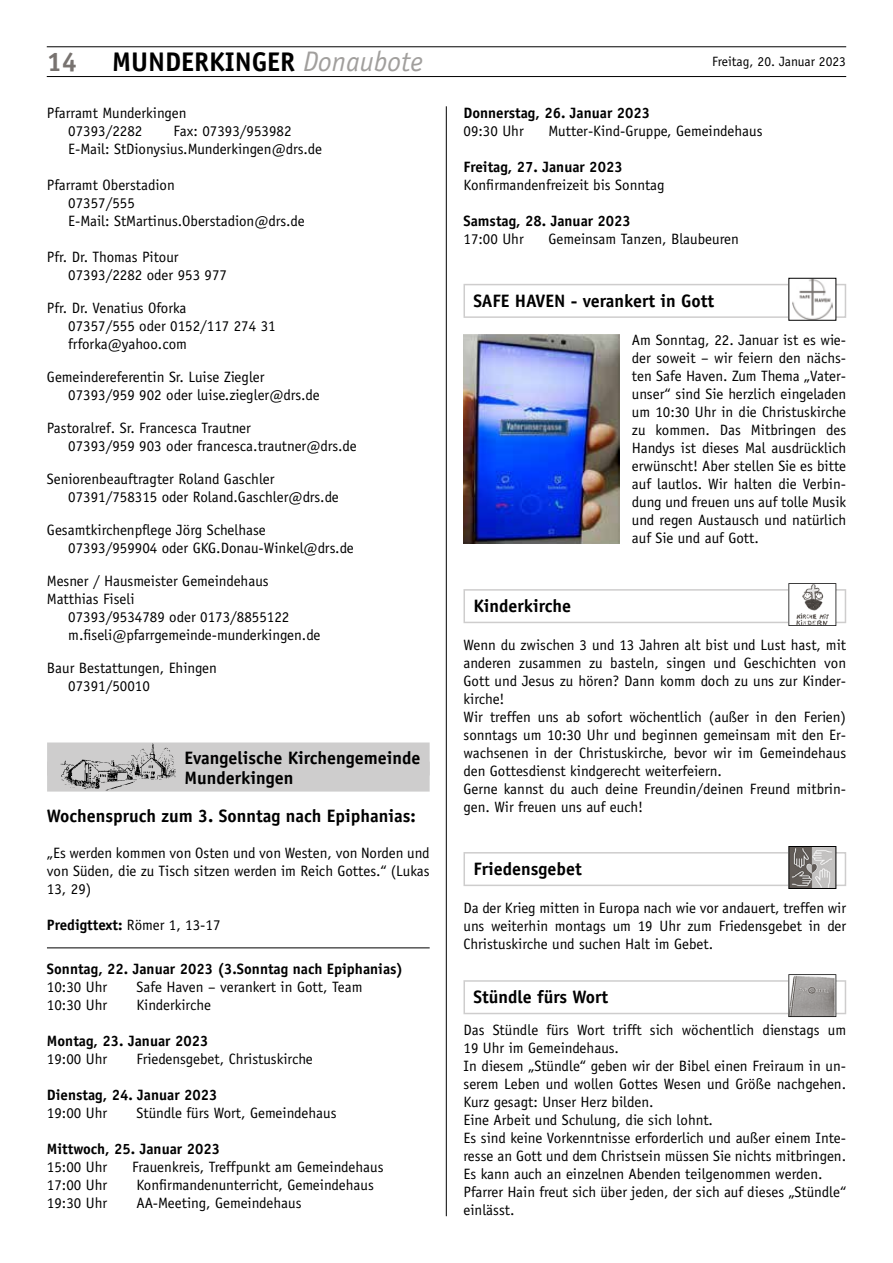
<style>
.page{position:relative;width:893px;height:1263px;background:#fff}
.page>*{position:absolute;margin:0;border:0;box-sizing:border-box;transform-origin:0 0}
.t1{font:700 27px "Officina Sans";color:#000}
.t2{font:700 27px "Officina Sans";color:#787370}
.t3{font:700 18px/19.5px "Officina Sans";color:#000}
.t4{font:15px/18px "Officina Sans";color:#000}
.t5{font:700 15px "Officina Sans";color:#000}
.t6{font:13.5px "Officina Sans";color:#000}
.s1{font-weight:400;font-style:italic;font-size:28.35px;color:#a19f9d}
.s2{font-weight:400}
</style>
<div class="page">
<hr style="left:47px;top:76px;width:799px;height:1px;background:#000">
<hr style="left:47px;top:47px;width:799px;height:1px;background:#000">
<hr style="left:446px;top:106px;width:1px;height:1110px;background:#000">
<hr style="left:47px;top:948px;width:383px;height:1px;background:#000">
<div style="left:47px;top:742px;width:383px;height:33px;background:#cecdcd"></div>
<div style="left:47px;top:761px;width:383px;height:30px;background:#cecdcd"></div>
<img style="left:60px;top:744px;width:116px;height:47px">
<div style="left:463px;top:284px;width:383px;height:34px;border:2px solid #cecdcd"></div>
<div style="left:789px;top:278px;width:47px;height:42px;background:#fff"></div>
<img style="left:792px;top:280px;width:41px;height:39px">
<div style="left:788px;top:278px;width:48px;height:43px;border:1px solid #000"></div>
<img style="left:463px;top:334px;width:156px;height:209px">
<svg style="left:463px;top:583px;width:383px;height:43px"></svg>
<div style="left:463px;top:852px;width:383px;height:34px;border:2px solid #cecdcd"></div>
<img style="left:790px;top:848px;width:44px;height:39px">
<div style="left:788px;top:846px;width:48px;height:43px;border:1px solid #000"></div>
<svg style="left:463px;top:974px;width:383px;height:43px"></svg>
<h1 class="t2" style="left:47px;top:45px;width:32px">14</h1>
<h1 class="t1" style="left:112px;top:45px;width:312px">MUNDERKINGER <span class="s1">Donaubote</span></h1>
<p class="t6" style="left:712px;top:53px;width:135px">Freitag, 20. Januar 2023</p>
<p class="t4" style="left:68px;top:104px;width:120px;text-indent:-21px">Pfarramt Munderkingen<br>07393/2282</p>
<p class="t5" style="left:463px;top:104px;width:188px">Donnerstag, 26. Januar 2023</p>
<p class="t4" style="left:463px;top:122px;width:62px">09:30 Uhr</p>
<p class="t4" style="left:548px;top:122px;width:215px">Mutter-Kind-Gruppe, Gemeindehaus</p>
<p class="t5" style="left:463px;top:158px;width:161px">Freitag, 27. Januar 2023</p>
<p class="t4" style="left:463px;top:176px;width:203px">Konfirmandenfreizeit bis Sonntag</p>
<p class="t5" style="left:463px;top:212px;width:169px">Samstag, 28. Januar 2023</p>
<p class="t4" style="left:463px;top:230px;width:62px">17:00 Uhr</p>
<p class="t4" style="left:548px;top:230px;width:192px">Gemeinsam Tanzen, Blaubeuren</p>
<p class="t4" style="left:68px;top:122px;width:255px;text-indent:105px">Fax: 07393/953982<br>E-Mail: StDionysius.Munderkingen@drs.de</p>
<p class="t4" style="left:68px;top:176px;width:238px;text-indent:-21px">Pfarramt Oberstadion<br>07357/555<br>E-Mail: StMartinus.Oberstadion@drs.de</p>
<p class="t4" style="left:68px;top:248px;width:160px;text-indent:-21px">Pfr. Dr. Thomas Pitour<br>07393/2282 oder 953 977</p>
<p class="t4" style="left:68px;top:299px;width:209px;text-indent:-21px">Pfr. Dr. Venatius Oforka<br>07357/555 oder 0152/117 274 31 frforka@yahoo.com</p>
<p class="t4" style="left:68px;top:368px;width:253px;text-indent:-21px">Gemeindereferentin Sr. Luise Ziegler<br>07393/959 902 oder luise.ziegler@drs.de</p>
<p class="t4" style="left:68px;top:419px;width:290px;text-indent:-21px">Pastoralref. Sr. Francesca Trautner<br>07393/959 903 oder francesca.trautner@drs.de</p>
<p class="t4" style="left:68px;top:470px;width:272px;text-indent:-21px">Seniorenbeauftragter Roland Gaschler<br>07391/758315 oder Roland.Gaschler@drs.de</p>
<p class="t4" style="left:68px;top:521px;width:287px;text-indent:-21px">Gesamtkirchenpflege Jörg Schelhase<br>07393/959904 oder GKG.Donau-Winkel@drs.de</p>
<p class="t4" style="left:47px;top:572px;width:223px">Mesner / Hausmeister Gemeindehaus<br>Matthias Fiseli</p>
<p class="t4" style="left:68px;top:608px;width:254px">07393/9534789 oder 0173/8855122 m.fiseli@pfarrgemeinde-munderkingen.de</p>
<p class="t4" style="left:68px;top:659px;width:150px;text-indent:-21px">Baur Bestattungen, Ehingen<br>07391/50010</p>
<p class="t3" style="left:473px;top:291px;width:242px">SAFE HAVEN - verankert in Gott</p>
<p class="t4" style="left:632px;top:331px;width:216px;text-align:justify">Am Sonntag, 22. Januar ist es wie&shy;der soweit – wir feiern den nächs&shy;ten Safe Haven. Zum Thema „Vater&shy;unser“ sind Sie herzlich eingeladen um 10:30 Uhr in die Christuskirche zu kommen. Das Mitbringen des Handys ist dieses Mal ausdrücklich erwünscht! Aber stellen Sie es bitte auf lautlos. Wir halten die Verbin&shy;dung und freuen uns auf tolle Musik und regen Austausch und natürlich auf Sie und auf Gott.</p>
<p class="t3" style="left:473px;top:596px;width:99px">Kinderkirche</p>
<p class="t4" style="left:463px;top:636px;width:384px">Wenn du zwischen 3 und 13 Jahren alt bist und Lust hast, mit anderen zusammen zu basteln, singen und Geschichten von Gott und Jesus zu hören? Dann komm doch zu uns zur Kinder&shy;kirche!<br>Wir treffen uns ab sofort wöchentlich (außer in den Ferien) sonntags um 10:30 Uhr und beginnen gemeinsam mit den Er&shy;wachsenen in der Christuskirche, bevor wir im Gemeindehaus den Gottesdienst kindgerecht weiterfeiern.<br>Gerne kannst du auch deine Freundin/deinen Freund mitbrin&shy;gen. Wir freuen uns auf euch!</p>
<p class="t3" style="left:185px;top:748px;width:237px">Evangelische Kirchengemeinde<br>Munderkingen</p>
<p class="t3" style="left:47px;top:805px;width:370px">Wochenspruch zum 3. Sonntag nach Epiphanias:</p>
<p class="t4" style="left:47px;top:844px;width:384px;text-align:justify">„Es werden kommen von Osten und von Westen, von Norden und von Süden, die zu Tisch sitzen werden im Reich Gottes.“ (Lukas 13, 29)</p>
<p class="t5" style="left:47px;top:915px;width:175px">Predigttext: <span class="s2">Römer 1, 13-17</span></p>
<p class="t5" style="left:47px;top:960px;width:358px">Sonntag, 22. Januar 2023 (3.Sonntag nach Epiphanias)</p>
<p class="t4" style="left:47px;top:978px;width:62px">10:30 Uhr</p>
<p class="t4" style="left:136px;top:978px;width:228px">Safe Haven – verankert in Gott, Team</p>
<p class="t4" style="left:47px;top:996px;width:62px">10:30 Uhr</p>
<p class="t4" style="left:136px;top:996px;width:76px">Kinderkirche</p>
<p class="t5" style="left:47px;top:1032px;width:163px">Montag, 23. Januar 2023</p>
<p class="t4" style="left:47px;top:1050px;width:62px">19:00 Uhr</p>
<p class="t4" style="left:136px;top:1050px;width:178px">Friedensgebet, Christuskirche</p>
<p class="t5" style="left:47px;top:1086px;width:172px">Dienstag, 24. Januar 2023</p>
<p class="t4" style="left:47px;top:1104px;width:62px">19:00 Uhr</p>
<p class="t4" style="left:136px;top:1104px;width:202px">Stündle fürs Wort, Gemeindehaus</p>
<p class="t5" style="left:47px;top:1140px;width:175px">Mittwoch, 25. Januar 2023</p>
<p class="t4" style="left:47px;top:1158px;width:62px">15:00 Uhr</p>
<p class="t4" style="left:132px;top:1158px;width:253px">Frauenkreis, Treffpunkt am Gemeindehaus</p>
<p class="t4" style="left:47px;top:1176px;width:62px">17:00 Uhr</p>
<p class="t4" style="left:136px;top:1176px;width:239px">Konfirmandenunterricht, Gemeindehaus</p>
<p class="t4" style="left:47px;top:1194px;width:62px">19:30 Uhr</p>
<p class="t4" style="left:136px;top:1194px;width:167px">AA-Meeting, Gemeindehaus</p>
<p class="t3" style="left:473px;top:859px;width:110px">Friedensgebet</p>
<p class="t4" style="left:463px;top:899px;width:384px;text-align:justify">Da der Krieg mitten in Europa nach wie vor andauert, treffen wir uns weiterhin montags um 19 Uhr zum Friedensgebet in der Christuskirche und suchen Halt im Gebet.</p>
<p class="t3" style="left:473px;top:987px;width:136px">Stündle fürs Wort</p>
<p class="t4" style="left:463px;top:1021px;width:384px">Das Stündle fürs Wort trifft sich wöchentlich dienstags um 19 Uhr im Gemeindehaus.<br>In diesem „Stündle“ geben wir der Bibel einen Freiraum in un&shy;serem Leben und wollen Gottes Wesen und Größe nachgehen.<br>Kurz gesagt: Unser Herz bilden.<br>Eine Arbeit und Schulung, die sich lohnt.<br>Es sind keine Vorkenntnisse erforderlich und außer einem Inte&shy;resse an Gott und dem Christsein müssen Sie nichts mitbringen.<br>Es kann auch an einzelnen Abenden teilgenommen werden.<br>Pfarrer Hain freut sich über jeden, der sich auf dieses „Stündle“ einlässt.</p>
</div>
